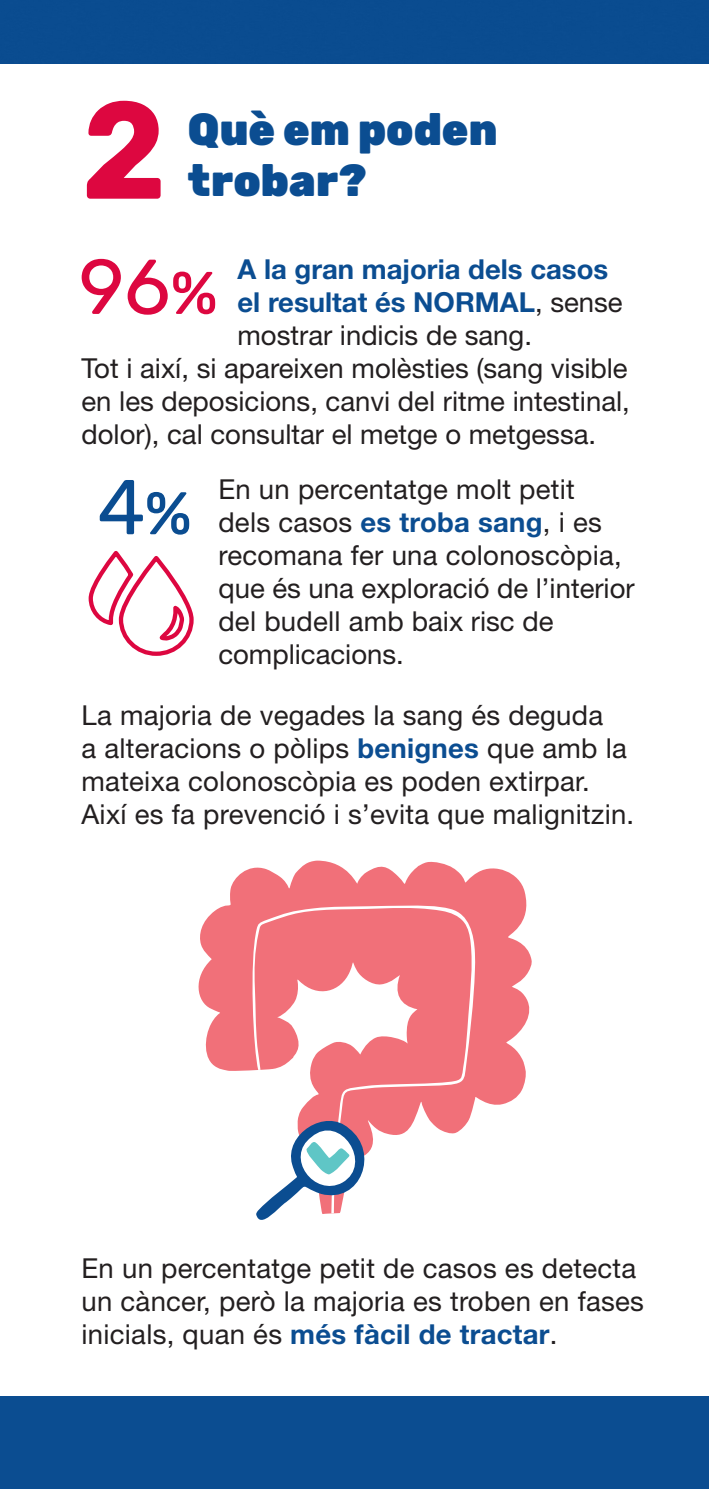
<style>
.page{position:relative;width:709px;height:1489px;background:#fff}
.page>*{position:absolute;margin:0;border:0;box-sizing:border-box;transform-origin:0 0}
.t1{font:700 137.25px "Rubik";color:#dd0740;scale:.95 1}
.t2{font:77.5px "Rubik";color:#dd0740}
.t3{font:77.5px "Rubik";color:#0b4d91}
.t4{font:900 45px "Rubik";color:#0b4d91;scale:.95 1}
.t5{font:27.5px/33px "Helvetica Neue LT Std";letter-spacing:.01em;color:#231f20}
.t6{font:700 27.5px "Helvetica Neue LT Std";color:#0b4d91}
.s1{font-weight:500;font-size:60px}
.s2{font-weight:400;color:#231f20}
.s3{font-weight:700;color:#0b4d91}
</style>
<div class="page">
<div style="left:0;top:1396px;width:709px;height:92px;background:#0b4d91"></div>
<div style="left:0;top:0;width:709px;height:64px;background:#0a4c90"></div>
<svg style="left:198px;top:860px;width:334px;height:245px;fill:#f17079"></svg>
<svg style="left:249px;top:905px;width:226px;height:230px;fill:#f17079"></svg>
<svg style="left:256px;top:1107px;width:124px;height:113px"></svg>
<svg style="left:88px;top:553px;width:106px;height:103px"></svg>
<h1 class="t1" style="left:81px;top:74px;width:91px">2</h1>
<h3 class="t4" style="left:188px;top:104px;width:327px">Què em poden</h3>
<h3 class="t4" style="left:188px;top:155px;width:190px">trobar?</h3>
<h2 class="t2" style="left:79px;top:244px;width:140px">96<span class="s1">%</span></h2>
<p class="t6" style="left:237px;top:252px;width:372px">A la gran majoria dels casos</p>
<p class="t6" style="left:237px;top:285px;width:386px">el resultat és NORMAL<span class="s2">, sense</span></p>
<p class="t5" style="left:237px;top:318px;width:296px">mostrar indicis de sang.</p>
<p class="t5" style="left:82px;top:351px;width:547px">Tot i així, si apareixen molèsties (sang visible</p>
<p class="t5" style="left:82px;top:384px;width:550px">en les deposicions, canvi del ritme intestinal,</p>
<p class="t5" style="left:82px;top:417px;width:516px">dolor), cal consultar el metge o metgessa.</p>
<p class="t5" style="left:218px;top:472px;width:418px">En un percentatge molt petit<br>dels casos <span class="s3">es troba sang</span>, i es recomana fer una colonoscòpia, que és una exploració de l’interior del budell amb baix risc de complicacions.</p>
<p class="t5" style="left:82px;top:698px;width:554px">La majoria de vegades la sang és deguda<br>a alteracions o pòlips <span class="s3">benignes</span> que amb la mateixa colonoscòpia es poden extirpar.<br>Així es fa prevenció i s’evita que malignitzin.</p>
<h2 class="t3" style="left:97px;top:464px;width:96px">4<span class="s1">%</span></h2>
<p class="t5" style="left:81px;top:1251px;width:564px">En un percentatge petit de casos es detecta un càncer, però la majoria es troben en fases inicials, quan és <span class="s3">més fàcil de tractar</span>.</p>
</div>
